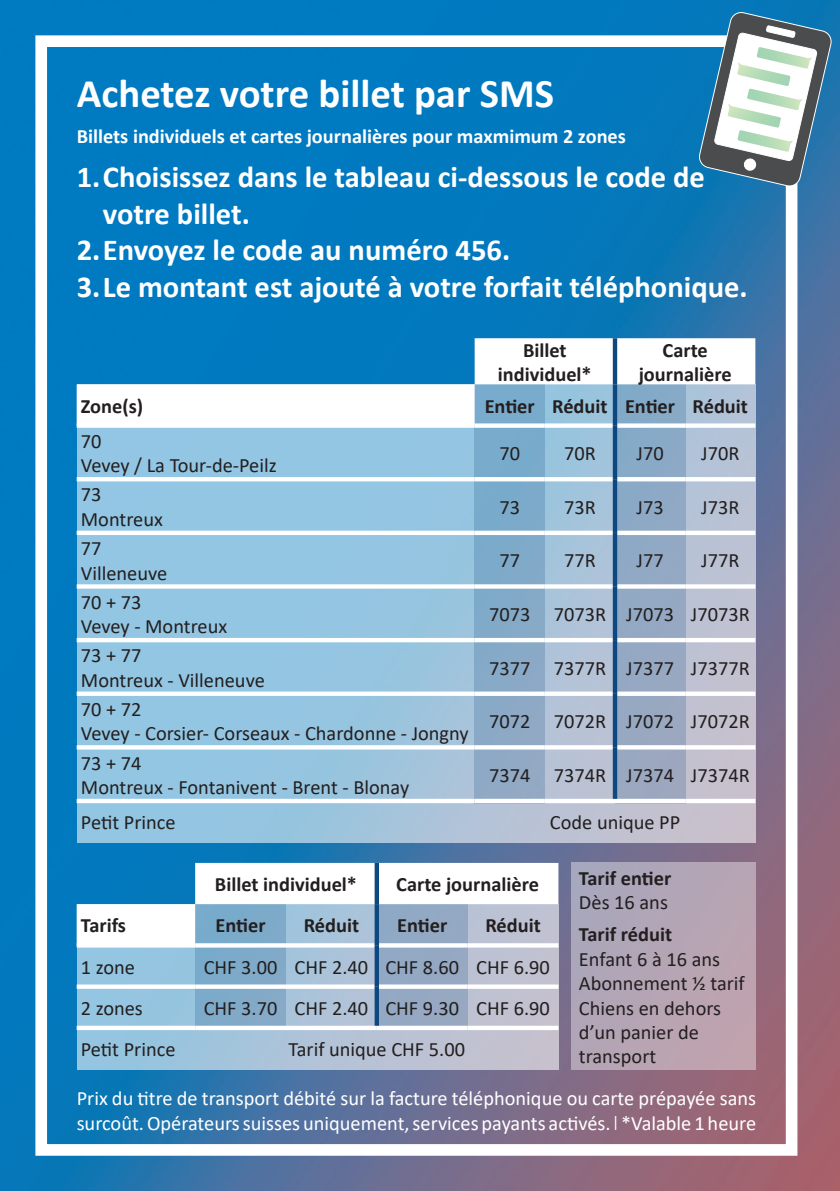
<style>
.page{position:relative;width:840px;height:1191px;background:#fff}
.page>*{position:absolute;margin:0;border:0;box-sizing:border-box;transform-origin:0 0}
.t1{font:700 40.8px "Calibri";color:#fff}
.t2{font:700 30.6px "Calibri";color:#fff}
.t3{font:20.4px/24.4px "Calibri";color:#231f20}
.t4{font:700 20.4px/24.4px "Calibri";color:#231f20;text-align:center}
.t5{font:20.4px/24.4px "Calibri";color:#fff}
.t6{font:700 20.4px "Calibri";color:#fff}
.s1{font-weight:400}
.s2{font-weight:700}
.s3{font-weight:300}
</style>
<div class="page">
<img style="left:0;top:0;width:839px;height:1191px">
<div style="left:35px;top:35px;width:762px;height:1120px;border:12px solid #fff"></div>
<svg style="left:77px;top:428px;width:678px;height:414px;background:#9fc4de"></svg>
<svg style="left:616px;top:428px;width:68px;height:371px;background:#90a7c2"></svg>
<svg style="left:474px;top:428px;width:70px;height:371px;background:#84aac8"></svg>
<svg style="left:77px;top:338px;width:678px;height:85px"></svg>
<div style="left:77px;top:423px;width:397px;height:5px;background:#fff"></div>
<div style="left:474px;top:423px;width:70px;height:5px;background:#fff"></div>
<div style="left:544px;top:423px;width:68px;height:5px;background:#fff"></div>
<div style="left:616px;top:423px;width:68px;height:5px;background:#fff"></div>
<div style="left:684px;top:423px;width:71px;height:5px;background:#fff"></div>
<hr style="left:77px;top:477px;width:397px;height:4px;background:#fff">
<hr style="left:474px;top:477px;width:70px;height:4px;background:#fff">
<hr style="left:544px;top:477px;width:68px;height:4px;background:#fff">
<hr style="left:616px;top:477px;width:68px;height:4px;background:#fff">
<hr style="left:684px;top:477px;width:71px;height:4px;background:#fff">
<div style="left:77px;top:530px;width:397px;height:5px;background:#fff"></div>
<div style="left:474px;top:530px;width:70px;height:5px;background:#fff"></div>
<div style="left:544px;top:530px;width:68px;height:5px;background:#fff"></div>
<div style="left:616px;top:530px;width:68px;height:5px;background:#fff"></div>
<div style="left:684px;top:530px;width:71px;height:5px;background:#fff"></div>
<svg style="left:77px;top:584px;width:397px;height:4px"></svg>
<svg style="left:474px;top:584px;width:70px;height:4px"></svg>
<svg style="left:544px;top:584px;width:68px;height:4px"></svg>
<svg style="left:616px;top:584px;width:68px;height:4px"></svg>
<svg style="left:684px;top:584px;width:71px;height:4px"></svg>
<hr style="left:77px;top:638px;width:397px;height:4px;background:#fff">
<hr style="left:474px;top:638px;width:70px;height:4px;background:#fff">
<hr style="left:544px;top:638px;width:68px;height:4px;background:#fff">
<hr style="left:616px;top:638px;width:68px;height:4px;background:#fff">
<hr style="left:684px;top:638px;width:71px;height:4px;background:#fff">
<div style="left:77px;top:691px;width:397px;height:5px;background:#fff"></div>
<div style="left:474px;top:691px;width:70px;height:5px;background:#fff"></div>
<div style="left:544px;top:691px;width:68px;height:5px;background:#fff"></div>
<div style="left:616px;top:691px;width:68px;height:5px;background:#fff"></div>
<div style="left:684px;top:691px;width:71px;height:5px;background:#fff"></div>
<svg style="left:77px;top:745px;width:397px;height:4px"></svg>
<svg style="left:474px;top:745px;width:70px;height:4px"></svg>
<svg style="left:544px;top:745px;width:68px;height:4px"></svg>
<svg style="left:616px;top:745px;width:68px;height:4px"></svg>
<hr style="left:684px;top:745px;width:71px;height:4px;background:#fff">
<hr style="left:77px;top:799px;width:397px;height:4px;background:#fff">
<hr style="left:474px;top:799px;width:70px;height:4px;background:#fff">
<hr style="left:544px;top:799px;width:70px;height:4px;background:#fff">
<hr style="left:614px;top:799px;width:70px;height:4px;background:#fff">
<hr style="left:684px;top:799px;width:71px;height:4px;background:#fff">
<svg style="left:612px;top:338px;width:4px;height:46px"></svg>
<svg style="left:612px;top:384px;width:4px;height:41px"></svg>
<svg style="left:612px;top:425px;width:4px;height:54px"></svg>
<svg style="left:612px;top:479px;width:4px;height:54px"></svg>
<svg style="left:612px;top:533px;width:4px;height:53px"></svg>
<svg style="left:612px;top:586px;width:4px;height:54px"></svg>
<svg style="left:612px;top:640px;width:4px;height:53px"></svg>
<svg style="left:612px;top:693px;width:4px;height:54px"></svg>
<svg style="left:612px;top:747px;width:4px;height:52px"></svg>
<div style="left:77px;top:904px;width:481px;height:165px;background:linear-gradient(to right,#92c6e3,#cac1ce)"></div>
<div style="left:376px;top:904px;width:91px;height:124px;background:#95a8c3"></div>
<div style="left:195px;top:904px;width:91px;height:124px;background:#7faac9"></div>
<svg style="left:77px;top:863px;width:481px;height:80px"></svg>
<hr style="left:77px;top:943px;width:118px;height:4px;background:#fff">
<svg style="left:195px;top:943px;width:91px;height:4px"></svg>
<svg style="left:286px;top:943px;width:88px;height:4px"></svg>
<svg style="left:379px;top:943px;width:88px;height:4px"></svg>
<svg style="left:467px;top:943px;width:91px;height:4px"></svg>
<svg style="left:77px;top:984px;width:118px;height:4px"></svg>
<svg style="left:195px;top:984px;width:91px;height:4px"></svg>
<svg style="left:286px;top:984px;width:88px;height:4px"></svg>
<svg style="left:379px;top:984px;width:88px;height:4px"></svg>
<svg style="left:467px;top:984px;width:91px;height:4px"></svg>
<div style="left:77px;top:1025px;width:118px;height:5px;background:#fff"></div>
<div style="left:195px;top:1025px;width:91px;height:5px;background:#fff"></div>
<div style="left:286px;top:1025px;width:90px;height:5px;background:#fff"></div>
<div style="left:376px;top:1025px;width:91px;height:5px;background:#fff"></div>
<div style="left:467px;top:1025px;width:91px;height:5px;background:#fff"></div>
<div style="left:374px;top:863px;width:5px;height:41px;background:#0e4880"></div>
<div style="left:374px;top:904px;width:5px;height:41px;background:#0e4880"></div>
<div style="left:374px;top:945px;width:5px;height:41px;background:#0e4880"></div>
<div style="left:374px;top:986px;width:5px;height:39px;background:#0e4880"></div>
<div style="left:570px;top:863px;width:185px;height:207px;background:#b5a5b4"></div>
<svg style="left:698px;top:11px;width:133px;height:176px"></svg>
<p class="t1" style="left:77px;top:65px;width:478px">Achetez votre billet par SMS</p>
<p class="t6" style="left:77px;top:122px;width:550px">Billets individuels et cartes journalières pour maxmimum 2 zones</p>
<p class="t2" style="left:77px;top:155px;width:629px">1.Choisissez dans le tableau ci-dessous le code de</p>
<p class="t2" style="left:103px;top:192px;width:148px">votre billet.</p>
<p class="t2" style="left:77px;top:228px;width:435px">2.Envoyez le code au numéro 456.</p>
<p class="t2" style="left:77px;top:265px;width:672px">3.Le montant est ajouté à votre forfait téléphonique.</p>
<p class="t4" style="left:497px;top:337px;width:95px">Billet individuel*</p>
<p class="t4" style="left:638px;top:337px;width:94px">Carte journalière</p>
<p class="t4" style="left:81px;top:393px;width:64px">Zone(s)</p>
<p class="t4" style="left:484px;top:393px;width:265px">Entier Réduit Entier Réduit</p>
<p class="t3" style="left:81px;top:428px;width:197px">70<br>Vevey / La Tour-de-Peilz</p>
<p class="t3" style="left:499px;top:440px;width:22px">70</p>
<p class="t3" style="left:563px;top:440px;width:33px">70R</p>
<p class="t3" style="left:636px;top:440px;width:29px">J70</p>
<p class="t3" style="left:700px;top:440px;width:40px">J70R</p>
<p class="t3" style="left:81px;top:482px;width:83px">73<br>Montreux</p>
<p class="t3" style="left:81px;top:535px;width:88px">77<br>Villeneuve</p>
<p class="t3" style="left:81px;top:589px;width:148px">70 + 73<br>Vevey - Montreux</p>
<p class="t3" style="left:81px;top:643px;width:185px">73 + 77<br>Montreux - Villeneuve</p>
<p class="t3" style="left:81px;top:696px;width:389px">70 + 72<br>Vevey - Corsier- Corseaux - Chardonne - Jongny</p>
<p class="t3" style="left:81px;top:750px;width:329px">73 + 74<br>Montreux - Fontanivent - Brent - Blonay</p>
<p class="t3" style="left:499px;top:494px;width:22px">73</p>
<p class="t3" style="left:563px;top:494px;width:33px">73R</p>
<p class="t3" style="left:636px;top:494px;width:29px">J73</p>
<p class="t3" style="left:700px;top:494px;width:40px">J73R</p>
<p class="t3" style="left:499px;top:548px;width:22px">77</p>
<p class="t3" style="left:563px;top:548px;width:33px">77R</p>
<p class="t3" style="left:636px;top:548px;width:29px">J77</p>
<p class="t3" style="left:700px;top:548px;width:40px">J77R</p>
<p class="t3" style="left:489px;top:601px;width:262px">7073 7073R J7073 J7073R</p>
<p class="t3" style="left:489px;top:655px;width:262px">7377 7377R J7377 J7377R</p>
<p class="t3" style="left:489px;top:708px;width:262px">7072 7072R J7072 J7072R</p>
<p class="t3" style="left:489px;top:762px;width:262px">7374 7374R J7374 J7374R</p>
<p class="t3" style="left:81px;top:809px;width:96px">Petit Prince</p>
<p class="t3" style="left:549px;top:809px;width:132px">Code unique PP</p>
<p class="t4" style="left:215px;top:872px;width:144px">Billet individuel*</p>
<p class="t4" style="left:396px;top:872px;width:144px">Carte journalière</p>
<p class="t4" style="left:81px;top:913px;width:47px">Tarifs</p>
<p class="t4" style="left:215px;top:913px;width:52px">Entier</p>
<p class="t4" style="left:303px;top:913px;width:57px">Réduit</p>
<p class="t4" style="left:397px;top:913px;width:52px">Entier</p>
<p class="t4" style="left:485px;top:913px;width:57px">Réduit</p>
<p class="t3" style="left:81px;top:954px;width:56px">1 zone</p>
<p class="t3" style="left:204px;top:954px;width:347px">CHF 3.00 CHF 2.40 CHF 8.60 CHF 6.90</p>
<p class="t3" style="left:81px;top:995px;width:64px">2 zones</p>
<p class="t3" style="left:204px;top:995px;width:347px">CHF 3.70 CHF 2.40 CHF 9.30 CHF 6.90</p>
<p class="t3" style="left:81px;top:1036px;width:96px">Petit Prince</p>
<p class="t3" style="left:288px;top:1036px;width:178px">Tarif unique CHF 5.00</p>
<p class="t4" style="left:578px;top:865px;width:94px;text-align:left">Tarif entier<br><span class="s1">Dès 16 ans</span></p>
<p class="t3" style="left:578px;top:921px;width:167px"><span class="s2">Tarif réduit<br></span>Enfant 6 à 16 ans<br>Abonnement ½ tarif<br>Chiens en dehors d’un panier de transport</p>
<p class="t5" style="left:77px;top:1085px;width:680px">Prix du titre de transport débité sur la facture téléphonique ou carte prépayée sans surcoût. Opérateurs suisses uniquement, services payants activés. <span class="s3">l</span> *Valable 1 heure</p>
</div>
